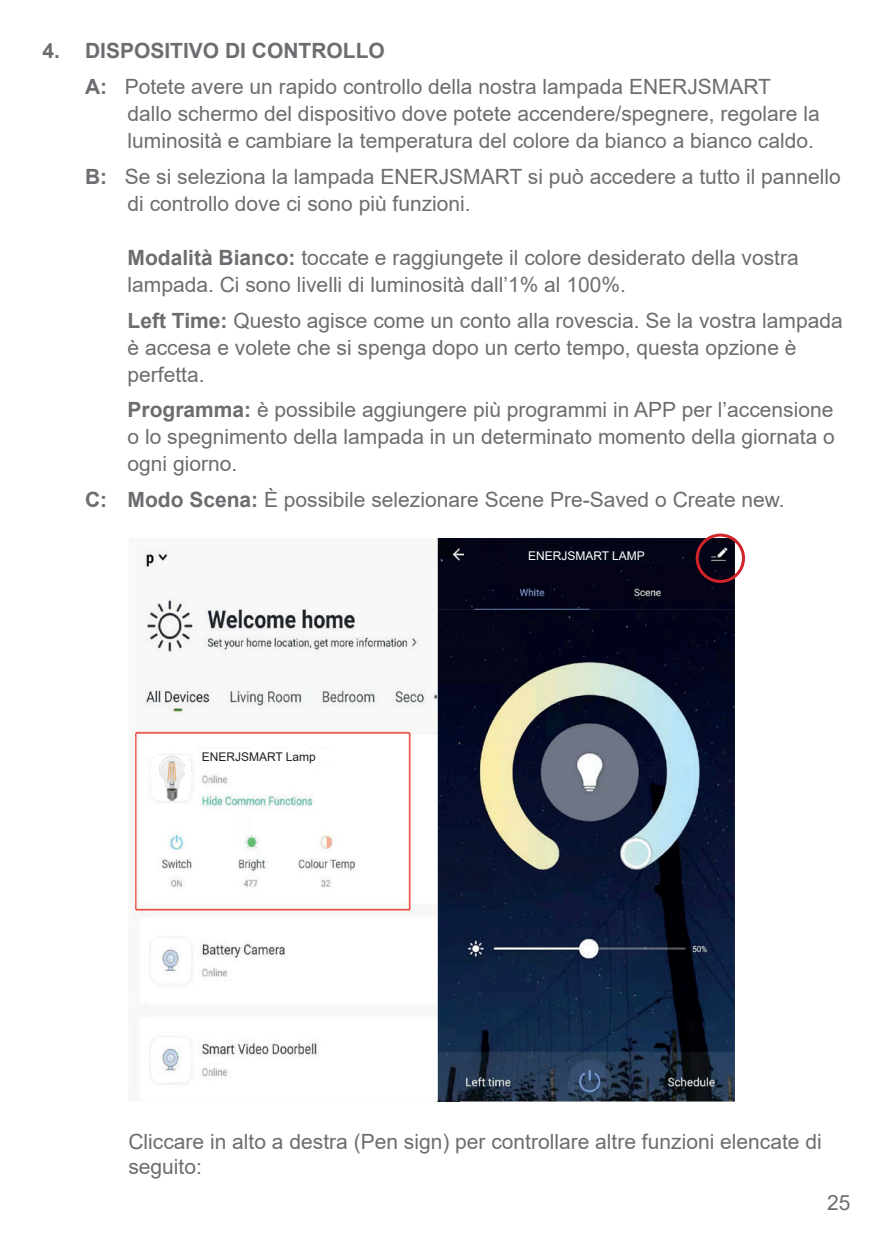
<style>
.page{position:relative;width:893px;height:1259px;background:#fff}
.page>*{position:absolute;margin:0;border:0;box-sizing:border-box;transform-origin:0 0}
.t1{font:21px/27px "Arial";color:#6c6d70}
.t2{font:700 21px "Arial";color:#6c6d70}
.t3{font:12px "Arial";color:#231f20}
.t4{font:12px "Arial";color:#fff}
.s1{font-weight:700}
</style>
<div class="page">
<img style="left:460px;top:538px;width:275px;height:563px">
<div style="left:696px;top:533px;width:49px;height:50px;border:3px solid #d1232a;border-radius:50%"></div>
<img style="left:130px;top:538px;width:330px;height:563px">
<div style="left:157px;top:756px;width:30px;height:44px;background:#fff"></div>
<img style="left:160px;top:756px;width:25px;height:44px">
<div style="left:202px;top:749px;width:196px;height:15px;background:#fff"></div>
<div style="left:508px;top:548px;width:157px;height:16px;background:#030617"></div>
<p class="t2" style="left:43px;top:36px;width:344px">4. DISPOSITIVO DI CONTROLLO</p>
<p class="t1" style="left:128px;top:73px;width:694px;text-indent:-43px"><span class="s1">A:</span> Potete avere un rapido controllo della nostra lampada ENERJSMART dallo schermo del dispositivo dove potete accendere/spegnere, regolare la luminosità e cambiare la temperatura del colore da bianco a bianco caldo.</p>
<p class="t1" style="left:128px;top:163px;width:715px;text-indent:-43px"><span class="s1">B:</span> Se si seleziona la lampada ENERJSMART si può accedere a tutto il pannello di controllo dove ci sono più funzioni.</p>
<p class="t1" style="left:128px;top:244px;width:673px"><span class="s1">Modalità Bianco:</span> toccate e raggiungete il colore desiderato della vostra lampada. Ci sono livelli di luminosità dall’1% al 100%.</p>
<p class="t1" style="left:128px;top:306px;width:717px"><span class="s1">Left Time:</span> Questo agisce come un conto alla rovescia. Se la vostra lampada è accesa e volete che si spenga dopo un certo tempo, questa opzione è perfetta.</p>
<p class="t1" style="left:128px;top:396px;width:709px;text-align:justify"><span class="s1">Programma:</span> è possibile aggiungere più programmi in APP per l’accensione o lo spegnimento della lampada in un determinato momento della giornata o ogni giorno.</p>
<p class="t1" style="left:85px;top:485px;width:701px"><span class="s1">C: Modo Scena:</span> È possibile selezionare Scene Pre-Saved o Create new.</p>
<p class="t3" style="left:202px;top:748px;width:116px">ENERJSMART Lamp</p>
<p class="t4" style="left:528px;top:548px;width:118px">ENERJSMART LAMP</p>
<p class="t1" style="left:128px;top:1128px;width:695px;line-height:25.2px">Cliccare in alto a destra (Pen sign) per controllare altre funzioni elencate di seguito:</p>
<p class="t1" style="left:827px;top:1189px;width:25px">25</p>
</div>
